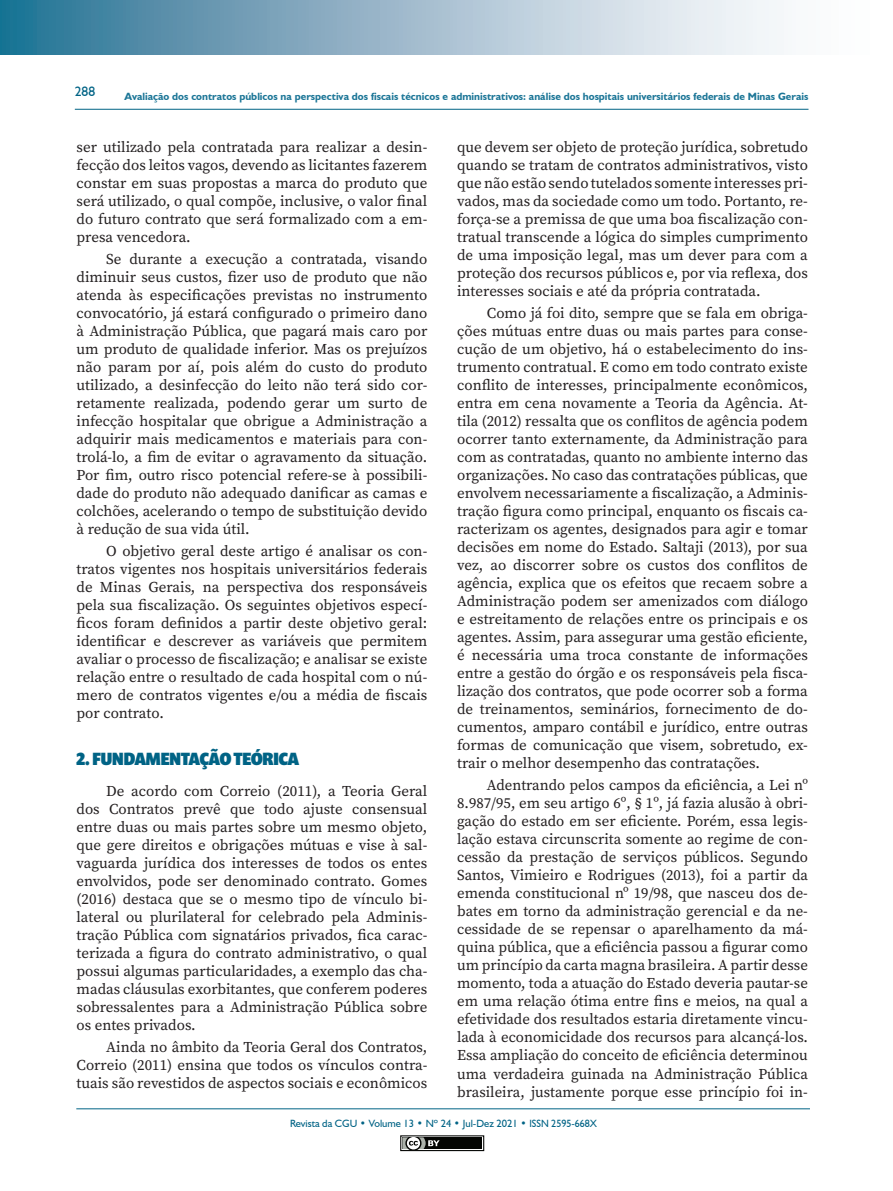
<style>
.page{position:relative;width:893px;height:1191px;background:#fff}
.page>*{position:absolute;margin:0;border:0;box-sizing:border-box;transform-origin:0 0}
.TÍTULO_DUAS_COLUNAS{font:900 18px "Prenton RP Cond";color:#006385}
.TEXTO_DUAS_COLUNAS{font:15px/18px "Source Serif Variable";color:#231f20;text-align:justify}
.t1{font:13.5px "Humanist 521 BT";color:#006385}
.t2{font:700 10.5px "Humanist 521 BT";color:#1c7697}
.t3{font:10.5px "Humanist 521 BT";color:#006385}
</style>
<div class="page">
<svg style="left:0;top:0;width:784px;height:54px;background:#96b7c9"></svg>
<hr style="left:75px;top:109px;width:733px;height:1px;background:#006385">
<hr style="left:76px;top:1108px;width:734px;height:1px;background:#006385">
<div style="left:400px;top:1135px;width:84px;height:16px;border:1px solid #040503"></div>
<div style="left:402px;top:1137px;width:80px;height:12px;background:#040503"></div>
<svg style="left:400px;top:1135px;width:40px;height:16px"></svg>
<p class="t1" style="left:75px;top:83px;width:22px">288</p>
<p class="t2" style="left:125px;top:90px;width:685px">Avaliação dos contratos públicos na perspectiva dos fiscais técnicos e administrativos: análise dos hospitais universitários federais de Minas Gerais</p>
<p class="TEXTO_DUAS_COLUNAS" style="left:77px;top:138px;width:352px">ser utilizado pela contratada para realizar a desin&shy;fecção dos leitos vagos, devendo as licitantes fazerem constar em suas propostas a marca do produto que será utilizado, o qual compõe, inclusive, o valor final do futuro contrato que será formalizado com a em&shy;presa vencedora.</p>
<p class="TEXTO_DUAS_COLUNAS" style="left:77px;top:250px;width:352px;text-indent:30px">Se durante a execução a contratada, visando diminuir seus custos, fizer uso de produto que não atenda às especificações previstas no instrumento convocatório, já estará configurado o primeiro dano à Administração Pública, que pagará mais caro por um produto de qualidade inferior. Mas os prejuízos não param por aí, pois além do custo do produto utilizado, a desinfecção do leito não terá sido cor&shy;retamente realizada, podendo gerar um surto de infecção hospitalar que obrigue a Administração a adquirir mais medicamentos e materiais para con&shy;trolá-lo, a fim de evitar o agravamento da situação.<br>Por fim, outro risco potencial refere-se à possibili&shy;dade do produto não adequado danificar as camas e colchões, acelerando o tempo de substituição devido à redução de sua vida útil.</p>
<p class="TEXTO_DUAS_COLUNAS" style="left:77px;top:542px;width:352px;text-indent:30px">O objetivo geral deste artigo é analisar os con&shy;tratos vigentes nos hospitais universitários federais de Minas Gerais, na perspectiva dos responsáveis pela sua fiscalização. Os seguintes objetivos especí&shy;ficos foram definidos a partir deste objetivo geral: identificar e descrever as variáveis que permitem avaliar o processo de fiscalização; e analisar se existe relação entre o resultado de cada hospital com o nú&shy;mero de contratos vigentes e/ou a média de fiscais por contrato.</p>
<p class="TÍTULO_DUAS_COLUNAS" style="left:77px;top:747px;width:224px">2. FUNDAMENTAÇÃO TEÓRICA</p>
<p class="TEXTO_DUAS_COLUNAS" style="left:77px;top:781px;width:352px;text-indent:30px">De acordo com Correio (2011), a Teoria Geral dos Contratos prevê que todo ajuste consensual entre duas ou mais partes sobre um mesmo objeto, que gere direitos e obrigações mútuas e vise à sal&shy;vaguarda jurídica dos interesses de todos os entes envolvidos, pode ser denominado contrato. Gomes (2016) destaca que se o mesmo tipo de vínculo bi&shy;lateral ou plurilateral for celebrado pela Adminis&shy;tração Pública com signatários privados, fica carac&shy;terizada a figura do contrato administrativo, o qual possui algumas particularidades, a exemplo das cha&shy;madas cláusulas exorbitantes, que conferem poderes sobressalentes para a Administração Pública sobre os entes privados.</p>
<p class="TEXTO_DUAS_COLUNAS" style="left:77px;top:1038px;width:352px;text-indent:30px">Ainda no âmbito da Teoria Geral dos Contratos, Correio (2011) ensina que todos os vínculos contra&shy;tuais são revestidos de aspectos sociais e econômicos</p>
<p class="TEXTO_DUAS_COLUNAS" style="left:457px;top:138px;width:352px">que devem ser objeto de proteção jurídica, sobretudo quando se tratam de contratos administrativos, visto que não estão sendo tutelados somente interesses pri&shy;vados, mas da sociedade como um todo. Portanto, re&shy;força-se a premissa de que uma boa fiscalização con&shy;tratual transcende a lógica do simples cumprimento de uma imposição legal, mas um dever para com a proteção dos recursos públicos e, por via reflexa, dos interesses sociais e até da própria contratada.</p>
<p class="TEXTO_DUAS_COLUNAS" style="left:457px;top:304px;width:352px;text-indent:30px">Como já foi dito, sempre que se fala em obriga&shy;ções mútuas entre duas ou mais partes para conse&shy;cução de um objetivo, há o estabelecimento do ins&shy;trumento contratual. E como em todo contrato existe conflito de interesses, principalmente econômicos, entra em cena novamente a Teoria da Agência. At&shy;tila (2012) ressalta que os conflitos de agência podem ocorrer tanto externamente, da Administração para com as contratadas, quanto no ambiente interno das organizações. No caso das contratações públicas, que envolvem necessariamente a fiscalização, a Adminis&shy;tração figura como principal, enquanto os fiscais ca&shy;racterizam os agentes, designados para agir e tomar decisões em nome do Estado. Saltaji (2013), por sua vez, ao discorrer sobre os custos dos conflitos de agência, explica que os efeitos que recaem sobre a Administração podem ser amenizados com diálogo e estreitamento de relações entre os principais e os agentes. Assim, para assegurar uma gestão eficiente, é necessária uma troca constante de informações entre a gestão do órgão e os responsáveis pela fisca&shy;lização dos contratos, que pode ocorrer sob a forma de treinamentos, seminários, fornecimento de do&shy;cumentos, amparo contábil e jurídico, entre outras formas de comunicação que visem, sobretudo, ex&shy;trair o melhor desempenho das contratações.</p>
<p class="TEXTO_DUAS_COLUNAS" style="left:457px;top:776px;width:352px;text-indent:30px">Adentrando pelos campos da eficiência, a Lei nº 8.987/95, em seu artigo 6º, § 1º, já fazia alusão à obri&shy;gação do estado em ser eficiente. Porém, essa legis&shy;lação estava circunscrita somente ao regime de con&shy;cessão da prestação de serviços públicos. Segundo Santos, Vimieiro e Rodrigues (2013), foi a partir da emenda constitucional nº 19/98, que nasceu dos de&shy;bates em torno da administração gerencial e da ne&shy;cessidade de se repensar o aparelhamento da má&shy;quina pública, que a eficiência passou a figurar como um princípio da carta magna brasileira. A partir desse momento, toda a atuação do Estado deveria pautar-se em uma relação ótima entre fins e meios, na qual a efetividade dos resultados estaria diretamente vincu&shy;lada à economicidade dos recursos para alcançá-los.<br>Essa ampliação do conceito de eficiência determinou uma verdadeira guinada na Administração Pública brasileira, justamente porque esse princípio foi in-</p>
<p class="t3" style="left:290px;top:1116px;width:309px">Revista da CGU • Volume 13 • Nº 24 • Jul-Dez 2021 • ISSN 2595-668X</p>
</div>
